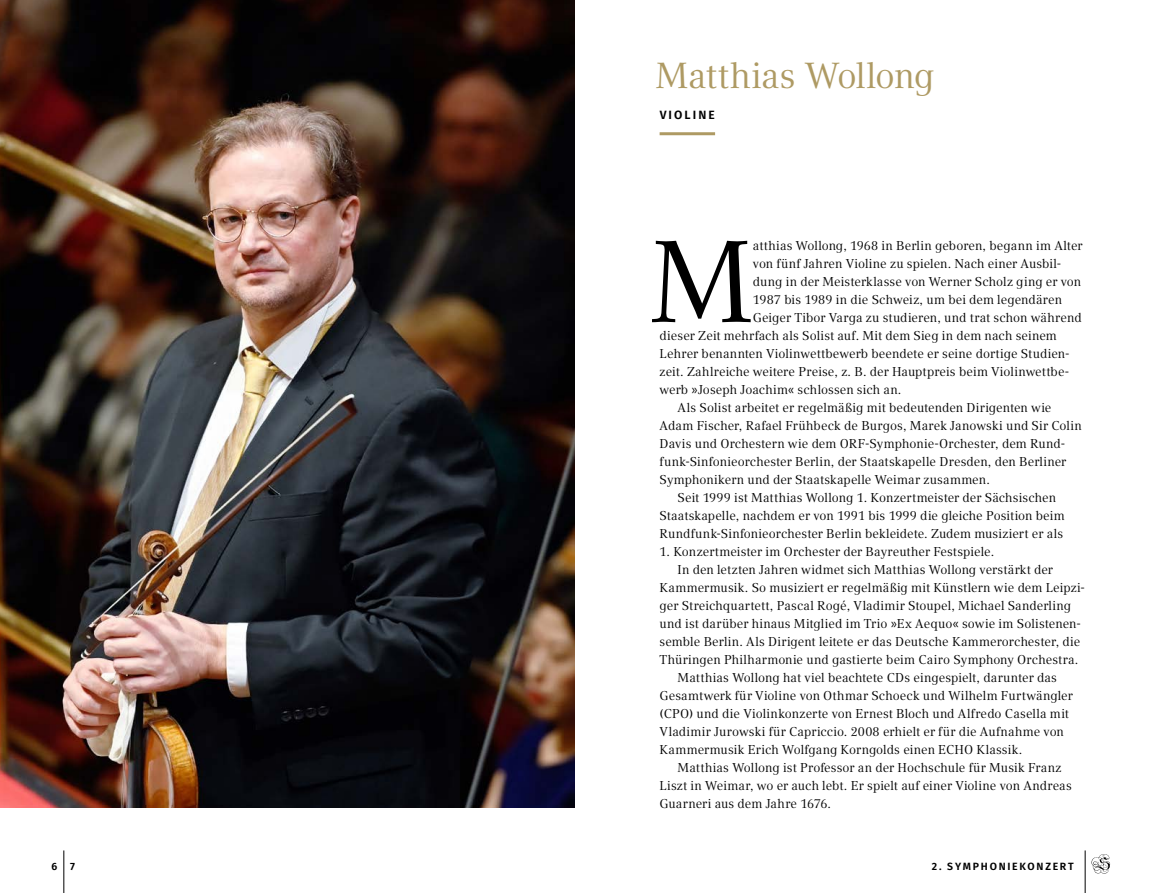
<style>
.page{position:relative;width:1149px;height:893px;background:#fff}
.page>*{position:absolute;margin:0;border:0;box-sizing:border-box;transform-origin:0 0}
.SyKo_Fließtext_Einzu{font:114.9px "Compatil Text LT Pro";color:#000}
.Headline_Compatil_24{font:36px "Compatil Text LT Pro";letter-spacing:-.005em;color:#ae9a63}
.SyKo_Fließtext_Einzu-2{font:12.75px/18px "Compatil Text LT Pro";letter-spacing:.005em;color:#000}
.unterzeile_mit_linie{font:600 12px "Fira Sans";letter-spacing:.17em;color:#000}
.t1{font:600 10.5px "Fira Sans";letter-spacing:.165em;color:#000}
</style>
<div class="page">
<hr style="left:63px;top:850px;width:1px;height:43px;background:#000">
<hr style="left:1084px;top:850px;width:1px;height:43px;background:#000">
<svg style="left:1091px;top:854px;width:18px;height:20px"></svg>
<hr style="left:659px;top:132px;width:55px;height:3px;background:#ae9a63">
<img style="left:0;top:0;width:574px;height:808px">
<p class="Headline_Compatil_24" style="left:655px;top:54px;width:280px">Matthias Wollong</p>
<p class="unterzeile_mit_linie" style="left:659px;top:105px;width:57px">VIOLINE</p>
<p class="SyKo_Fließtext_Einzu" style="left:648px;top:215px;width:106px">M</p>
<p class="SyKo_Fließtext_Einzu-2" style="left:752px;top:236px;width:331px">atthias Wollong, 1968 in Berlin geboren, begann im Alter</p>
<p class="SyKo_Fließtext_Einzu-2" style="left:752px;top:254px;width:310px">von fünf Jahren Violine zu spielen. Nach einer Ausbil-</p>
<p class="SyKo_Fließtext_Einzu-2" style="left:752px;top:272px;width:329px">dung in der Meisterklasse von Werner Scholz ging er von</p>
<p class="SyKo_Fließtext_Einzu-2" style="left:752px;top:290px;width:310px">1987 bis 1989 in die Schweiz, um bei dem legendären</p>
<p class="SyKo_Fließtext_Einzu-2" style="left:752px;top:308px;width:330px">Geiger Tibor Varga zu studieren, und trat schon während</p>
<p class="SyKo_Fließtext_Einzu-2" style="left:659px;top:326px;width:398px">dieser Zeit mehrfach als Solist auf. Mit dem Sieg in dem nach seinem</p>
<p class="SyKo_Fließtext_Einzu-2" style="left:659px;top:344px;width:411px">Lehrer benannten Violinwettbewerb beendete er seine dortige Studien-</p>
<p class="SyKo_Fließtext_Einzu-2" style="left:659px;top:362px;width:411px">zeit. Zahlreiche weitere Preise, z. B. der Hauptpreis beim Violinwettbe-</p>
<p class="SyKo_Fließtext_Einzu-2" style="left:659px;top:380px;width:243px">werb »Joseph Joachim« schlossen sich an.</p>
<p class="SyKo_Fließtext_Einzu-2" style="left:659px;top:398px;width:423px;text-indent:18px">Als Solist arbeitet er regelmäßig mit bedeutenden Dirigenten wie Adam Fischer, Rafael Frühbeck de Burgos, Marek Janowski und Sir Colin Davis und Orchestern wie dem ORF-Symphonie-Orchester, dem Rund&shy;funk-Sinfonieorchester Berlin, der Staatskapelle Dresden, den Berliner Symphonikern und der Staatskapelle Weimar zusammen.</p>
<p class="SyKo_Fließtext_Einzu-2" style="left:659px;top:488px;width:406px;text-indent:18px">Seit 1999 ist Matthias Wollong 1. Konzertmeister der Sächsischen<br>Staatskapelle, nachdem er von 1991 bis 1999 die gleiche Position beim<br>Rundfunk-Sinfonieorchester Berlin bekleidete. Zudem musiziert er als</p>
<p class="SyKo_Fließtext_Einzu-2" style="left:659px;top:542px;width:336px">1. Konzertmeister im Orchester der Bayreuther Festspiele.</p>
<p class="SyKo_Fließtext_Einzu-2" style="left:659px;top:560px;width:426px;text-indent:18px">In den letzten Jahren widmet sich Matthias Wollong verstärkt der Kammermusik. So musiziert er regelmäßig mit Künstlern wie dem Leipzi&shy;ger Streichquartett, Pascal Rogé, Vladimir Stoupel, Michael Sanderling und ist darüber hinaus Mitglied im Trio »Ex Aequo« sowie im Solistenen&shy;semble Berlin. Als Dirigent leitete er das Deutsche Kammerorchester, die Thüringen Philharmonie und gastierte beim Cairo Symphony Orchestra.</p>
<p class="SyKo_Fließtext_Einzu-2" style="left:659px;top:668px;width:414px;text-indent:18px">Matthias Wollong hat viel beachtete CDs eingespielt, darunter das Gesamtwerk für Violine von Othmar Schoeck und Wilhelm Furtwängler (CPO) und die Violinkonzerte von Ernest Bloch und Alfredo Casella mit Vladimir Jurowski für Capriccio. 2008 erhielt er für die Aufnahme von Kammermusik Erich Wolfgang Korngolds einen ECHO Klassik.</p>
<p class="SyKo_Fließtext_Einzu-2" style="left:659px;top:758px;width:413px;text-indent:18px">Matthias Wollong ist Professor an der Hochschule für Musik Franz<br>Liszt in Weimar, wo er auch lebt. Er spielt auf einer Violine von Andreas<br>Guarneri aus dem Jahre 1676.</p>
<p class="t1" style="left:52px;top:858px;width:25px">6 7</p>
<p class="t1" style="left:931px;top:858px;width:144px">2. SYMPHONIEKONZERT</p>
</div>
